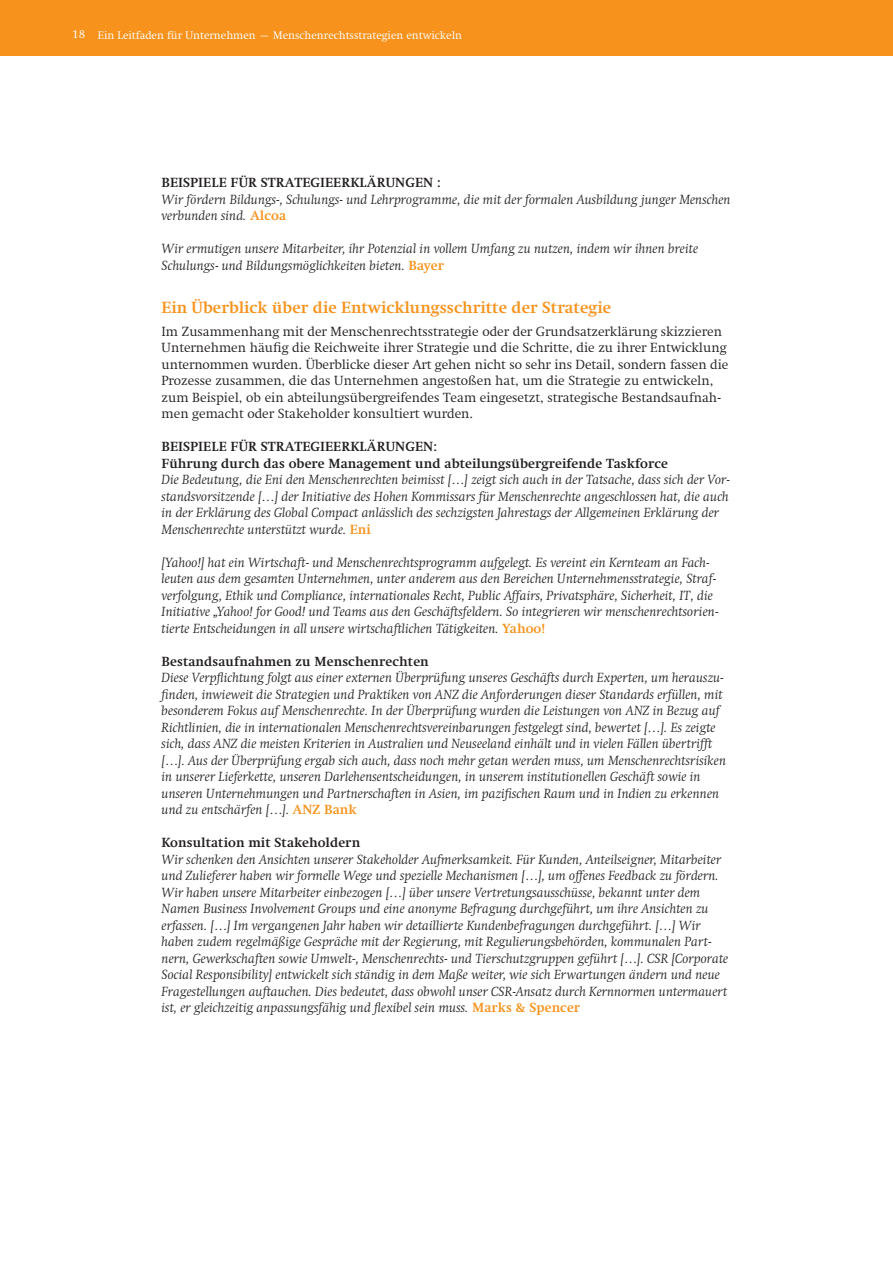
<style>
.page{position:relative;width:893px;height:1263px;background:#fff}
.page>*{position:absolute;margin:0;border:0;box-sizing:border-box;transform-origin:0 0}
.t1{font:700 16.5px "Swift Com";color:#f7931d}
.t2{font:italic 300 13.5px/16.5px "Swift Com";letter-spacing:.005em;color:#231f20}
.t3{font:300 13.5px/16.5px "Swift Com";color:#231f20}
.t4{font:700 13.5px/16.5px "Swift Com";letter-spacing:.005em;color:#231f20}
.t5{font:300 11.25px "Swift Com";color:#fff}
.s1{font-size:12px}
.s2{font-weight:700;font-style:normal;color:#f7931d}
</style>
<div class="page">
<div style="left:0;top:0;width:893px;height:55px;background:#f7931d"></div>
<p class="t5" style="left:72px;top:28px;width:391px"><span class="s1">18</span> Ein Leitfaden für Unternehmen – Menschenrechtsstrategien entwickeln</p>
<p class="t4" style="left:162px;top:174px;width:281px">BEISPIELE FÜR STRATEGIEERKLÄRUNGEN :</p>
<p class="t2" style="left:162px;top:191px;width:571px">Wir fördern Bildungs-, Schulungs- und Lehrprogramme, die mit der formalen Ausbildung junger Menschen verbunden sind. <span class="s2">Alcoa</span></p>
<p class="t2" style="left:162px;top:240px;width:538px">Wir ermutigen unsere Mitarbeiter, ihr Potenzial in vollem Umfang zu nutzen, indem wir ihnen breite<br>Schulungs- und Bildungsmöglichkeiten bieten. <span class="s2">Bayer</span></p>
<p class="t1" style="left:162px;top:298px;width:451px">Ein Überblick über die Entwicklungsschritte der Strategie</p>
<p class="t3" style="left:162px;top:323px;width:568px">Im Zusammenhang mit der Menschenrechtsstrategie oder der Grundsatzerklärung skizzieren Unternehmen häufig die Reichweite ihrer Strategie und die Schritte, die zu ihrer Entwicklung unternommen wurden. Überblicke dieser Art gehen nicht so sehr ins Detail, sondern fassen die Prozesse zusammen, die das Unternehmen angestoßen hat, um die Strategie zu entwickeln, zum Beispiel, ob ein abteilungsübergreifendes Team eingesetzt, strategische Bestandsaufnah&shy;men gemacht oder Stakeholder konsultiert wurden.</p>
<p class="t4" style="left:162px;top:438px;width:508px">BEISPIELE FÜR STRATEGIEERKLÄRUNGEN:<br>Führung durch das obere Management und abteilungsübergreifende Taskforce</p>
<p class="t2" style="left:162px;top:471px;width:570px">Die Bedeutung, die Eni den Menschenrechten beimisst […] zeigt sich auch in der Tatsache, dass sich der Vor&shy;standsvorsitzende […] der Initiative des Hohen Kommissars für Menschenrechte angeschlossen hat, die auch in der Erklärung des Global Compact anlässlich des sechzigsten Jahrestags der Allgemeinen Erklärung der Menschenrechte unterstützt wurde. <span class="s2">Eni</span></p>
<p class="t2" style="left:162px;top:554px;width:558px">[Yahoo!] hat ein Wirtschaft- und Menschenrechtsprogramm aufgelegt. Es vereint ein Kernteam an Fach&shy;leuten aus dem gesamten Unternehmen, unter anderem aus den Bereichen Unternehmensstrategie, Straf&shy;verfolgung, Ethik und Compliance, internationales Recht, Public Affairs, Privatsphäre, Sicherheit, IT, die Initiative „Yahoo! for Good! und Teams aus den Geschäftsfeldern. So integrieren wir menschenrechtsorien&shy;tierte Entscheidungen in all unsere wirtschaftlichen Tätigkeiten. <span class="s2">Yahoo!</span></p>
<p class="t4" style="left:162px;top:653px;width:269px">Bestandsaufnahmen zu Menschenrechten</p>
<p class="t2" style="left:162px;top:669px;width:566px">Diese Verpflichtung folgt aus einer externen Überprüfung unseres Geschäfts durch Experten, um herauszu&shy;finden, inwieweit die Strategien und Praktiken von ANZ die Anforderungen dieser Standards erfüllen, mit besonderem Fokus auf Menschenrechte. In der Überprüfung wurden die Leistungen von ANZ in Bezug auf Richtlinien, die in internationalen Menschenrechtsvereinbarungen festgelegt sind, bewertet […]. Es zeigte sich, dass ANZ die meisten Kriterien in Australien und Neuseeland einhält und in vielen Fällen übertrifft […]. Aus der Überprüfung ergab sich auch, dass noch mehr getan werden muss, um Menschenrechtsrisiken in unserer Lieferkette, unseren Darlehensentscheidungen, in unserem institutionellen Geschäft sowie in unseren Unternehmungen und Partnerschaften in Asien, im pazifischen Raum und in Indien zu erkennen und zu entschärfen […]. <span class="s2">ANZ Bank</span></p>
<p class="t4" style="left:162px;top:834px;width:200px">Konsultation mit Stakeholdern</p>
<p class="t2" style="left:162px;top:851px;width:568px">Wir schenken den Ansichten unserer Stakeholder Aufmerksamkeit. Für Kunden, Anteilseigner, Mitarbeiter und Zulieferer haben wir formelle Wege und spezielle Mechanismen […], um offenes Feedback zu fördern.<br>Wir haben unsere Mitarbeiter einbezogen […] über unsere Vertretungsausschüsse, bekannt unter dem Namen Business Involvement Groups und eine anonyme Befragung durchgeführt, um ihre Ansichten zu erfassen. […] Im vergangenen Jahr haben wir detaillierte Kundenbefragungen durchgeführt. […] Wir haben zudem regelmäßige Gespräche mit der Regierung, mit Regulierungsbehörden, kommunalen Part&shy;nern, Gewerkschaften sowie Umwelt-, Menschenrechts- und Tierschutzgruppen geführt […]. CSR [Corporate Social Responsibility] entwickelt sich ständig in dem Maße weiter, wie sich Erwartungen ändern und neue Fragestellungen auftauchen. Dies bedeutet, dass obwohl unser CSR-Ansatz durch Kernnormen untermauert ist, er gleichzeitig anpassungsfähig und flexibel sein muss. <span class="s2">Marks &amp; Spencer</span></p>
</div>
